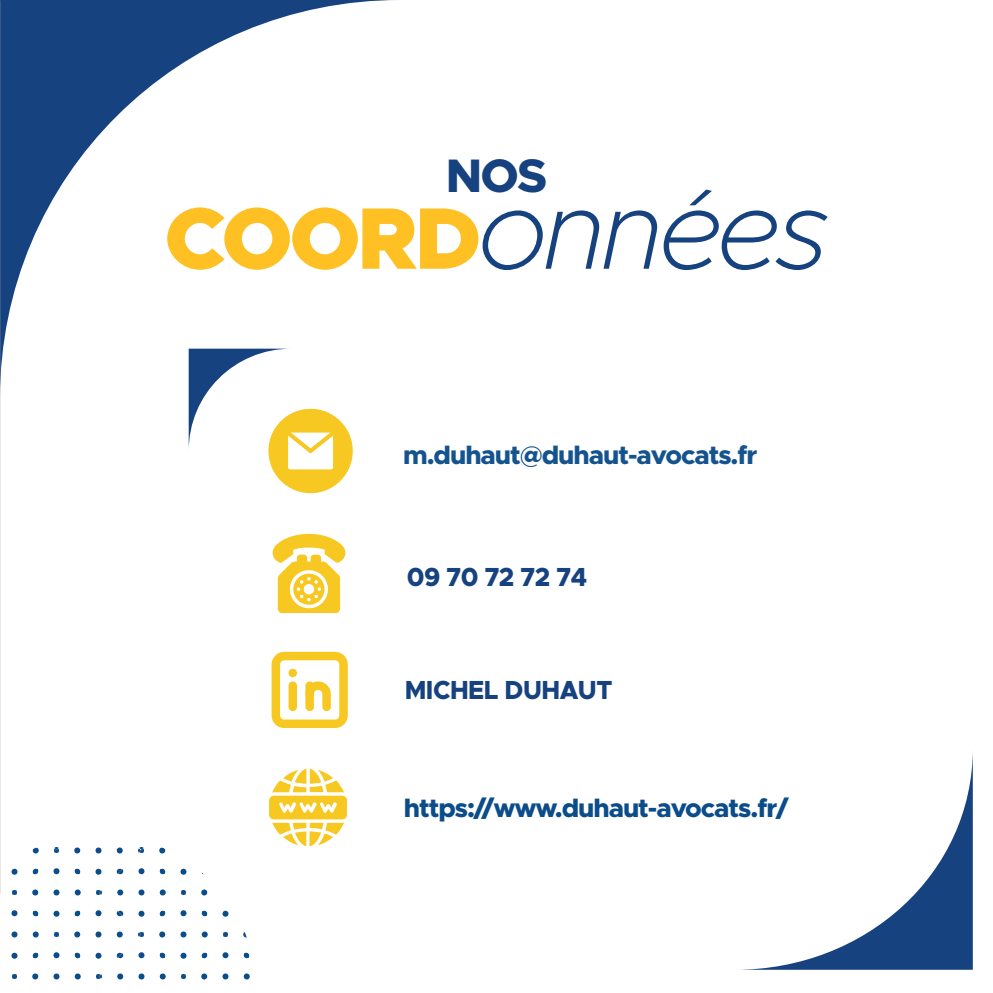
<style>
.page{position:relative;width:993px;height:993px;background:#fff}
.page>*{position:absolute;margin:0;border:0;box-sizing:border-box;transform-origin:0 0}
.t1{font:italic 200 110.08px "Metropolis";letter-spacing:-.04em;color:#164280}
.t2{font:800 47.07px "Metropolis";color:#164280}
.t3{font:800 26.25px "Metropolis";letter-spacing:-.04em;color:#0b4c8a}
.t4{font:800 26.25px "Metropolis";letter-spacing:-.02em;color:#164280;scale:.95 1}
.s1{font-weight:900;font-style:normal;font-size:87.5px;color:#fec022}
</style>
<div class="page">
<svg style="left:0;top:834px;width:250px;height:146px"></svg>
<svg style="left:756px;top:767px;width:216px;height:202px"></svg>
<svg style="left:0;top:0;width:395px;height:398px"></svg>
<svg style="left:272px;top:533px;width:73px;height:79px"></svg>
<svg style="left:189px;top:348px;width:163px;height:145px"></svg>
<svg style="left:269px;top:768px;width:77px;height:77px"></svg>
<svg style="left:271px;top:651px;width:76px;height:76px"></svg>
<h2 class="t2" style="left:445px;top:146px;width:103px">NOS</h2>
<h1 class="t1" style="left:164px;top:162px;width:665px"><span class="s1">COORD</span>onnées</h1>
<p class="t3" style="left:403px;top:438px;width:356px">m.duhaut@duhaut-avocats.fr</p>
<p class="t4" style="left:406px;top:560px;width:191px">09 70 72 72 74</p>
<p class="t4" style="left:404px;top:673px;width:220px">MICHEL DUHAUT</p>
<p class="t3" style="left:403px;top:791px;width:386px">https://www.duhaut-avocats.fr/</p>
</div>
